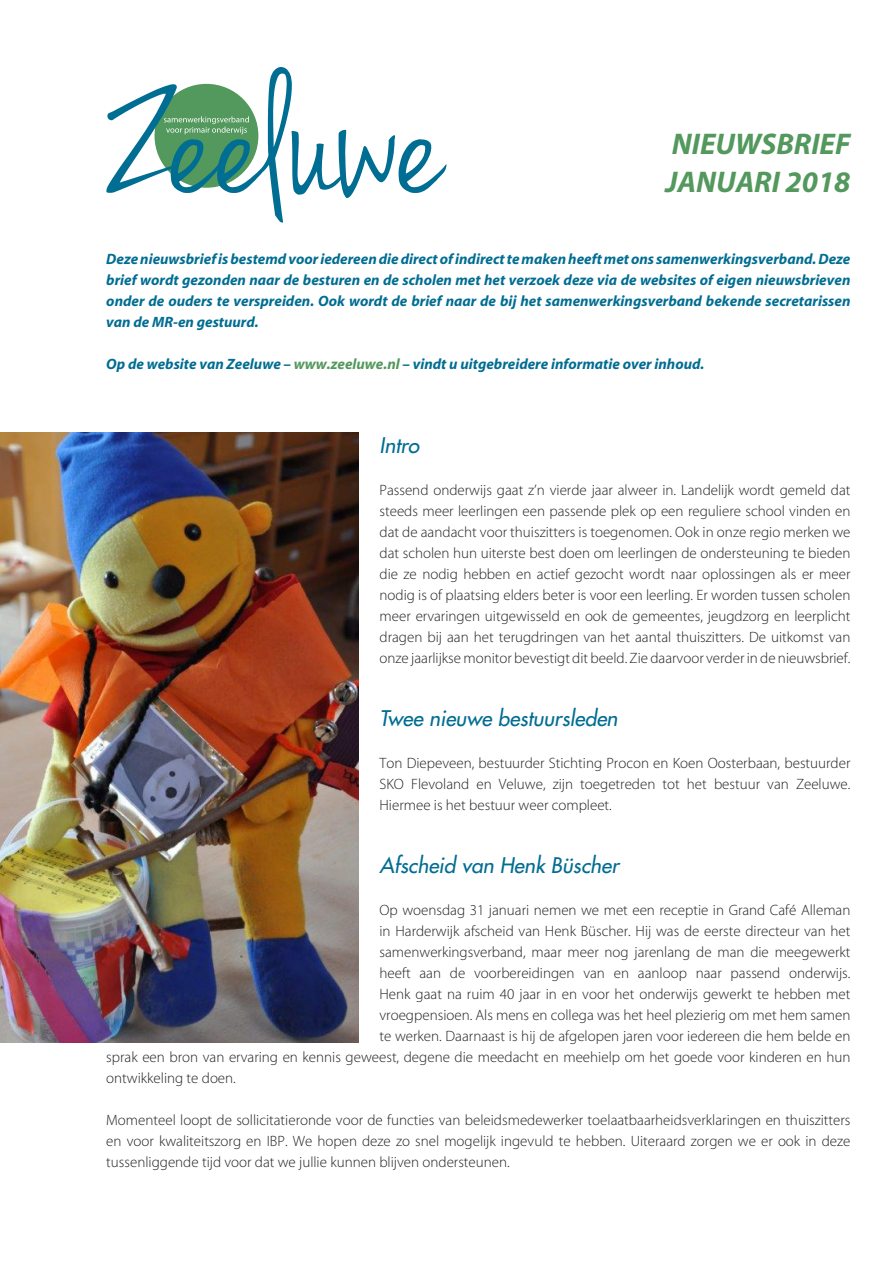
<style>
.page{position:relative;width:893px;height:1263px;background:#fff}
.page>*{position:absolute;margin:0;border:0;box-sizing:border-box;transform-origin:0 0}
.t1{font:italic 700 30px "Myriad";color:#53985c}
.t2{font:italic 21px "Futura";color:#006d92}
.t3{font:300 15px/21px "Myriad";color:#231f20;text-align:justify}
.t4{font:italic 700 15px/21px "Myriad";color:#006d92;text-align:justify}
.s1{color:#53985c}
</style>
<div class="page">
<svg style="left:106px;top:67px;width:340px;height:156px"></svg>
<img style="left:0;top:433px;width:358px;height:609px">
<p class="t1" style="left:672px;top:129px;width:180px">NIEUWSBRIEF</p>
<p class="t1" style="left:666px;top:166px;width:186px">JANUARI 2018</p>
<p class="t4" style="left:106px;top:249px;width:746px">Deze nieuwsbrief is bestemd voor iedereen die direct of indirect te maken heeft met ons samenwerkingsverband. Deze brief wordt gezonden naar de besturen en de scholen met het verzoek deze via de websites of eigen nieuwsbrieven onder de ouders te verspreiden. Ook wordt de brief naar de bij het samenwerkingsverband bekende secretarissen van de MR-en gestuurd.</p>
<p class="t4" style="left:106px;top:354px;width:600px">Op de website van Zeeluwe – <span class="s1">www.zeeluwe.nl</span> – vindt u uitgebreidere informatie over inhoud.</p>
<p class="t2" style="left:379px;top:432px;width:41px">Intro</p>
<p class="t3" style="left:379px;top:480px;width:472px">Passend onderwijs gaat z’n vierde jaar alweer in. Landelijk wordt gemeld dat steeds meer leerlingen een passende plek op een reguliere school vinden en dat de aandacht voor thuiszitters is toegenomen. Ook in onze regio merken we dat scholen hun uiterste best doen om leerlingen de ondersteuning te bieden die ze nodig hebben en actief gezocht wordt naar oplossingen als er meer nodig is of plaatsing elders beter is voor een leerling. Er worden tussen scholen meer ervaringen uitgewisseld en ook de gemeentes, jeugdzorg en leerplicht dragen bij aan het terugdringen van het aantal thuiszitters. De uitkomst van onze jaarlijkse monitor bevestigt dit beeld. Zie daarvoor verder in de nieuwsbrief.</p>
<p class="t2" style="left:379px;top:705px;width:240px">Twee nieuwe bestuursleden</p>
<p class="t3" style="left:379px;top:753px;width:472px">Ton Diepeveen, bestuurder Stichting Procon en Koen Oosterbaan, bestuurder SKO Flevoland en Veluwe, zijn toegetreden tot het bestuur van Zeeluwe.<br>Hiermee is het bestuur weer compleet.</p>
<p class="t2" style="left:379px;top:852px;width:241px">Afscheid van Henk Büscher</p>
<p class="t3" style="left:379px;top:900px;width:472px">Op woensdag 31 januari nemen we met een receptie in Grand Café Alleman</p>
<p class="t3" style="left:379px;top:921px;width:472px">in Harderwijk afscheid van Henk Büscher. Hij was de eerste directeur van het</p>
<p class="t3" style="left:379px;top:942px;width:472px">samenwerkingsverband, maar meer nog jarenlang de man die meegewerkt</p>
<p class="t3" style="left:379px;top:963px;width:472px">heeft aan de voorbereidingen van en aanloop naar passend onderwijs.</p>
<p class="t3" style="left:379px;top:984px;width:472px">Henk gaat na ruim 40 jaar in en voor het onderwijs gewerkt te hebben met</p>
<p class="t3" style="left:379px;top:1005px;width:472px">vroegpensioen. Als mens en collega was het heel plezierig om met hem samen</p>
<p class="t3" style="left:379px;top:1026px;width:472px">te werken. Daarnaast is hij de afgelopen jaren voor iedereen die hem belde en</p>
<p class="t3" style="left:106px;top:1047px;width:746px">sprak een bron van ervaring en kennis geweest, degene die meedacht en meehielp om het goede voor kinderen en hun</p>
<p class="t3" style="left:106px;top:1068px;width:131px">ontwikkeling te doen.</p>
<p class="t3" style="left:106px;top:1110px;width:746px">Momenteel loopt de sollicitatieronde voor de functies van beleidsmedewerker toelaatbaarheidsverklaringen en thuiszitters en voor kwaliteitszorg en IBP. We hopen deze zo snel mogelijk ingevuld te hebben. Uiteraard zorgen we er ook in deze tussenliggende tijd voor dat we jullie kunnen blijven ondersteunen.</p>
</div>
